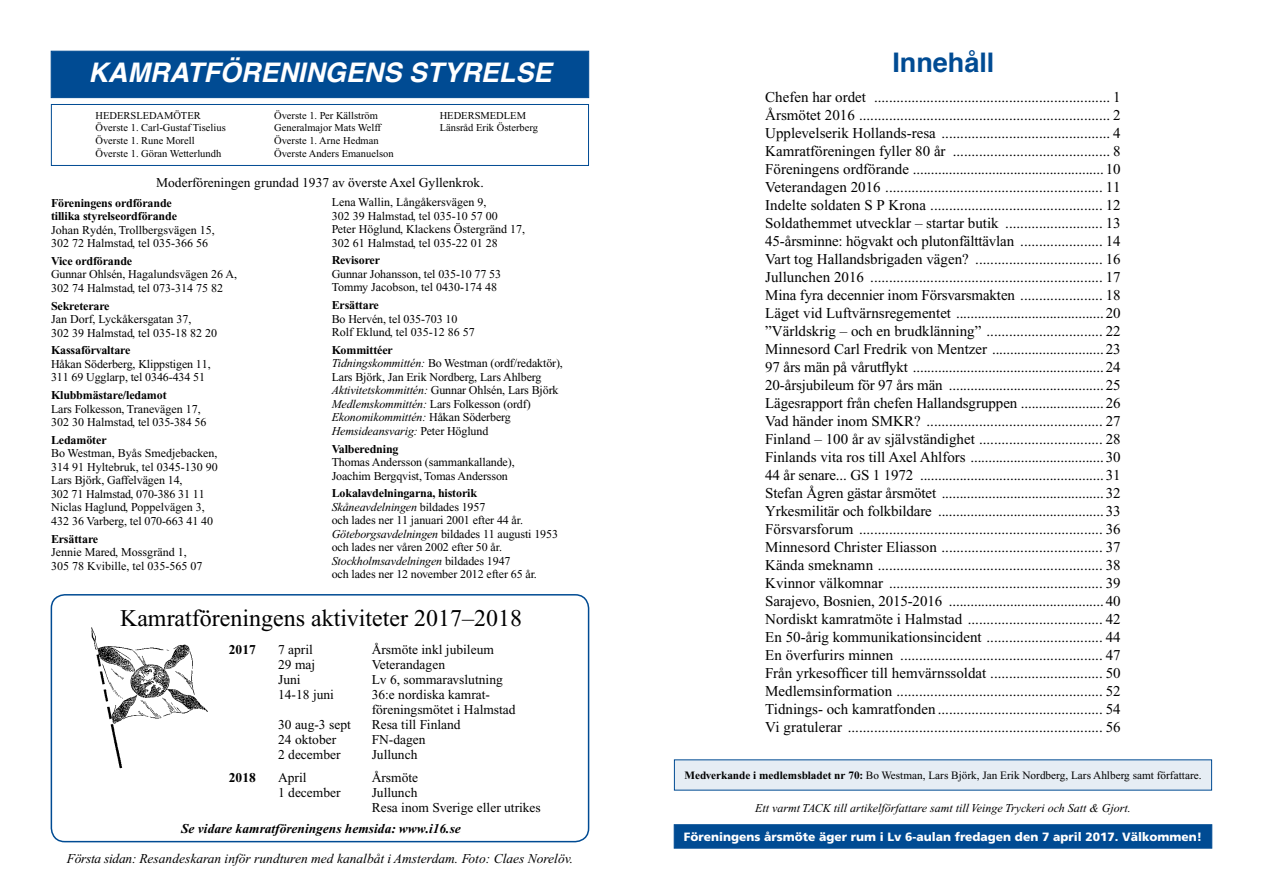
<style>
.page{position:relative;width:1263px;height:893px;background:#fff}
.page>*{position:absolute;margin:0;border:0;box-sizing:border-box;transform-origin:0 0}
.t1{font:italic 700 27px "Helvetica";color:#fff}
.t2{font:700 27px "Helvetica";color:#004b93}
.t3{font:24px "Times New Roman";color:#000}
.t4{font:15px/18px "Times New Roman";color:#000;text-align:justify}
.t5{font:13.5px/15px "Times New Roman";color:#000}
.t6{font:italic 13.5px "Times New Roman";color:#000}
.t7{font:italic 700 13.5px "Times New Roman";color:#000}
.t8{font:700 13.5px "Times New Roman";color:#000}
.t9{font:12px/13.5px "Times New Roman";letter-spacing:-.01em;color:#000}
.t10{font:700 12px/13.5px "Times New Roman";letter-spacing:-.01em;color:#000}
.t11{font:italic 12px "Times New Roman";color:#000}
.t12{font:900 12px "Frutiger";color:#fff}
.t13{font:11.25px "Times New Roman";color:#000}
.t14{font:10.5px/12.6px "Times New Roman";color:#000}
.s1{font-weight:700}
.s2{font-style:italic}
</style>
<div class="page">
<div style="left:51px;top:51px;width:538px;height:47px;background:#004b93;border:1px solid #004b93"></div>
<div style="left:51px;top:104px;width:538px;height:62px;background:#fff;border:1px solid #004b93"></div>
<div style="left:674px;top:759px;width:538px;height:31px;background:#e6edf4"></div>
<div style="left:674px;top:824px;width:538px;height:24px;background:#004b93;border:1px solid #004b93"></div>
<div style="left:51px;top:594px;width:538px;height:248px;border:2px solid #004b93;border-radius:14px"></div>
<img style="left:91px;top:627px;width:116px;height:142px">
<h1 class="t1" style="left:88px;top:50px;width:465px">KAMRATFÖRENINGENS STYRELSE</h1>
<p class="t14" style="left:96px;top:109px;width:132px">HEDERSLEDAMÖTER<br>Överste 1. Carl-Gustaf Tiselius<br>Överste 1. Rune Morell<br>Överste 1. Göran Wetterlundh</p>
<p class="t14" style="left:440px;top:109px;width:100px">HEDERSMEDLEM<br>Länsråd Erik Österberg</p>
<p class="t14" style="left:274px;top:109px;width:121px">Överste 1. Per Källström<br>Generalmajor Mats Welff<br>Överste 1. Arne Hedman<br>Överste Anders Emanuelson</p>
<p class="t5" style="left:156px;top:175px;width:329px">Moderföreningen grundad 1937 av överste Axel Gyllenkrok.</p>
<p class="t10" style="left:51px;top:196px;width:127px">Föreningens ordförande tillika styrelseordförande</p>
<p class="t9" style="left:51px;top:223px;width:165px">Johan Rydén, Trollbergsvägen 15,<br>302 72 Halmstad, tel 035-366 56</p>
<p class="t10" style="left:51px;top:254px;width:83px">Vice ordförande</p>
<p class="t9" style="left:51px;top:268px;width:188px">Gunnar Ohlsén, Hagalundsvägen 26 A,<br>302 74 Halmstad, tel 073-314 75 82</p>
<p class="t10" style="left:51px;top:299px;width:60px">Sekreterare</p>
<p class="t9" style="left:51px;top:312px;width:168px">Jan Dorf, Lyckåkersgatan 37,<br>302 39 Halmstad, tel 035-18 82 20</p>
<p class="t10" style="left:51px;top:344px;width:81px">Kassaförvaltare</p>
<p class="t9" style="left:51px;top:357px;width:161px">Håkan Söderberg, Klippstigen 11,<br>311 69 Ugglarp, tel 0346-434 51</p>
<p class="t10" style="left:51px;top:388px;width:117px">Klubbmästare/ledamot</p>
<p class="t9" style="left:51px;top:402px;width:157px">Lars Folkesson, Tranevägen 17,<br>302 30 Halmstad, tel 035-384 56</p>
<p class="t10" style="left:51px;top:433px;width:57px">Ledamöter</p>
<p class="t9" style="left:51px;top:447px;width:168px">Bo Westman, Byås Smedjebacken,<br>314 91 Hyltebruk, tel 0345-130 90<br>Lars Björk, Gaffelvägen 14,<br>302 71 Halmstad, 070-386 31 11<br>Niclas Haglund, Poppelvägen 3,<br>432 36 Varberg, tel 070-663 41 40</p>
<p class="t10" style="left:51px;top:532px;width:49px">Ersättare</p>
<p class="t9" style="left:51px;top:545px;width:153px">Jennie Mared, Mossgränd 1,<br>305 78 Kvibille, tel 035-565 07</p>
<p class="t9" style="left:332px;top:195px;width:195px">Lena Wallin, Långåkersvägen 9,<br>302 39 Halmstad, tel 035-10 57 00<br>Peter Höglund, Klackens Östergränd 17, 302 61 Halmstad, tel 035-22 01 28</p>
<p class="t10" style="left:332px;top:254px;width:50px">Revisorer</p>
<p class="t9" style="left:332px;top:267px;width:171px">Gunnar Johansson, tel 035-10 77 53<br>Tommy Jacobson, tel 0430-174 48</p>
<p class="t10" style="left:332px;top:298px;width:49px">Ersättare</p>
<p class="t9" style="left:332px;top:312px;width:145px">Bo Hervén, tel 035-703 10<br>Rolf Eklund, tel 035-12 86 57</p>
<p class="t9" style="left:332px;top:343px;width:233px"><span class="s1">Kommittéer<br></span><span class="s2">Tidningskommittén:</span> Bo Westman (ordf/redaktör), Lars Björk, Jan Erik Nordberg, Lars Ahlberg <span class="s2">Aktivitetskommittén:</span> Gunnar Ohlsén, Lars Björk <span class="s2">Medlemskommittén:</span> Lars Folkesson (ordf)<br><span class="s2">Ekonomikommittén:</span> Håkan Söderberg <span class="s2">Hemsideansvarig:</span> Peter Höglund</p>
<p class="t10" style="left:332px;top:442px;width:68px">Valberedning</p>
<p class="t9" style="left:332px;top:455px;width:185px">Thomas Andersson (sammankallande),<br>Joachim Bergqvist, Tomas Andersson</p>
<p class="t9" style="left:332px;top:487px;width:228px"><span class="s1">Lokalavdelningarna, historik </span><span class="s2">Skåneavdelningen</span> bildades 1957<br>och lades ner 11 januari 2001 efter 44 år.<br><span class="s2">Göteborgsavdelningen</span> bildades 11 augusti 1953 och lades ner våren 2002 efter 50 år.<br><span class="s2">Stockholmsavdelningen</span> bildades 1947<br>och lades ner 12 november 2012 efter 65 år.</p>
<h2 class="t3" style="left:120px;top:605px;width:403px">Kamratföreningens aktiviteter 2017–2018</h2>
<p class="t8" style="left:229px;top:642px;width:28px">2017</p>
<p class="t8" style="left:229px;top:770px;width:28px">2018</p>
<p class="t5" style="left:278px;top:642px;width:36px">7 april</p>
<p class="t5" style="left:372px;top:642px;width:124px">Årsmöte inkl jubileum</p>
<p class="t5" style="left:278px;top:657px;width:39px">29 maj</p>
<p class="t5" style="left:372px;top:657px;width:75px">Veterandagen</p>
<p class="t5" style="left:278px;top:672px;width:24px">Juni</p>
<p class="t5" style="left:372px;top:672px;width:133px">Lv 6, sommaravslutning</p>
<p class="t5" style="left:278px;top:687px;width:57px">14-18 juni</p>
<p class="t5" style="left:372px;top:687px;width:145px">36:e nordiska kamrat&shy;föreningsmötet i Halmstad</p>
<p class="t5" style="left:278px;top:717px;width:74px">30 aug-3 sept</p>
<p class="t5" style="left:372px;top:717px;width:90px">Resa till Finland</p>
<p class="t5" style="left:278px;top:732px;width:60px">24 oktober</p>
<p class="t5" style="left:372px;top:732px;width:55px">FN-dagen</p>
<p class="t5" style="left:278px;top:747px;width:64px">2 december</p>
<p class="t5" style="left:372px;top:747px;width:47px">Jullunch</p>
<p class="t5" style="left:278px;top:770px;width:30px">April</p>
<p class="t5" style="left:372px;top:770px;width:48px">Årsmöte</p>
<p class="t5" style="left:278px;top:785px;width:64px">1 december</p>
<p class="t5" style="left:372px;top:785px;width:171px">Jullunch<br>Resa inom Sverige eller utrikes</p>
<p class="t7" style="left:181px;top:821px;width:281px">Se vidare kamratföreningens hemsida: www.i16.se</p>
<p class="t6" style="left:67px;top:851px;width:508px">Första sidan: Resandeskaran inför rundturen med kanalbåt i Amsterdam. Foto: Claes Norelöv.</p>
<h1 class="t2" style="left:892px;top:40px;width:104px">Innehåll</h1>
<p class="t4" style="left:765px;top:88px;width:357px">Chefen har ordet ............................................................... 1<br>Årsmötet 2016 ................................................................... 2<br>Upplevelserik Hollands-resa</p>
<p class="t4" style="left:1113px;top:124px;width:9px">4</p>
<p class="t4" style="left:765px;top:142px;width:182px">Kamratföreningen fyller 80 år</p>
<p class="t4" style="left:765px;top:142px;width:357px;text-indent:348px">8<br>Föreningens ordförande ..................................................... 10<br>Veterandagen 2016 .......................................................... 11<br>Indelte soldaten S P Krona .............................................. 12<br>Soldathemmet utvecklar – startar butik</p>
<p class="t4" style="left:1106px;top:214px;width:16px">13</p>
<p class="t4" style="left:765px;top:232px;width:251px">45-årsminne: högvakt och plutonfälttävlan</p>
<p class="t4" style="left:1106px;top:232px;width:16px">14</p>
<p class="t4" style="left:765px;top:250px;width:205px">Vart tog Hallandsbrigaden vägen?</p>
<p class="t4" style="left:765px;top:250px;width:357px;text-indent:340px">16<br>Jullunchen 2016 .............................................................. 17<br>Mina fyra decennier inom Försvarsmakten</p>
<p class="t4" style="left:1106px;top:286px;width:16px">18</p>
<p class="t4" style="left:765px;top:304px;width:187px">Läget vid Luftvärnsregementet</p>
<p class="t4" style="left:1106px;top:304px;width:16px">20</p>
<p class="t4" style="left:765px;top:322px;width:218px">”Världskrig – och en brudklänning”</p>
<p class="t4" style="left:1106px;top:322px;width:16px">22</p>
<p class="t4" style="left:765px;top:340px;width:223px">Minnesord Carl Fredrik von Mentzer</p>
<p class="t4" style="left:765px;top:340px;width:357px;text-indent:341px">23<br>97 års män på vårutflykt ..................................................... 24<br>20-årsjubileum för 97 års män</p>
<p class="t4" style="left:1106px;top:376px;width:16px">25</p>
<p class="t4" style="left:765px;top:394px;width:254px">Lägesrapport från chefen Hallandsgruppen</p>
<p class="t4" style="left:765px;top:394px;width:357px;text-indent:341px">26<br>Vad händer inom SMKR? ............................................... 27<br>Finland – 100 år av självständighet</p>
<p class="t4" style="left:1106px;top:430px;width:16px">28</p>
<p class="t4" style="left:765px;top:448px;width:202px">Finlands vita ros till Axel Ahlfors</p>
<p class="t4" style="left:765px;top:448px;width:357px;text-indent:341px">30<br>44 år senare... GS 1 1972 ................................................... 31<br>Stefan Ågren gästar årsmötet</p>
<p class="t4" style="left:765px;top:484px;width:357px;text-indent:341px">32<br>Yrkesmilitär och folkbildare .............................................. 33<br>Försvarsforum ................................................................. 36<br>Minnesord Christer Eliasson</p>
<p class="t4" style="left:765px;top:538px;width:357px;text-indent:340px">37<br>Kända smeknamn ............................................................ 38<br>Kvinnor välkomnar ......................................................... 39<br>Sarajevo, Bosnien, 2015-2016</p>
<p class="t4" style="left:1106px;top:592px;width:16px">40</p>
<p class="t4" style="left:765px;top:610px;width:199px">Nordiskt kamratmöte i Halmstad</p>
<p class="t4" style="left:1106px;top:610px;width:16px">42</p>
<p class="t4" style="left:765px;top:628px;width:218px">En 50-årig kommunikationsincident</p>
<p class="t4" style="left:765px;top:628px;width:357px;text-indent:340px">44<br>En överfurirs minnen ...................................................... 47<br>Från yrkesofficer till hemvärnssoldat</p>
<p class="t4" style="left:765px;top:664px;width:357px;text-indent:340px">50<br>Medlemsinformation ....................................................... 52<br>Tidnings- och kamratfonden ............................................ 54<br>Vi gratulerar .................................................................... 56</p>
<p class="t13" style="left:684px;top:769px;width:519px"><span class="s1">Medverkande i medlemsbladet nr 70:</span> Bo Westman, Lars Björk, Jan Erik Nordberg, Lars Ahlberg samt författare.</p>
<p class="t11" style="left:755px;top:801px;width:377px">Ett varmt TACK till artikelförfattare samt till Veinge Tryckeri och Satt &amp; Gjort.</p>
<p class="t12" style="left:684px;top:830px;width:520px">Föreningens årsmöte äger rum i Lv 6-aulan fredagen den 7 april 2017. Välkommen!</p>
</div>
